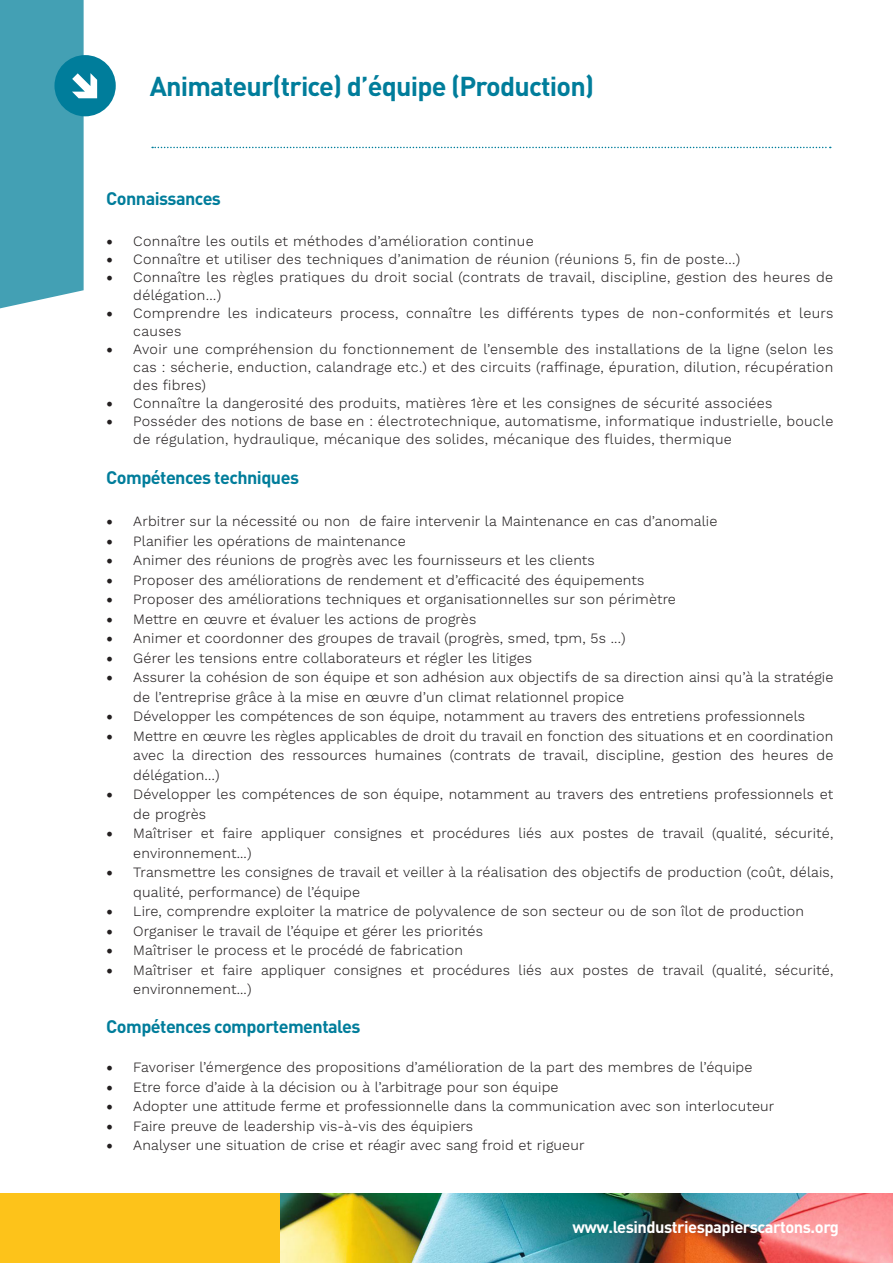
<style>
.page{position:relative;width:893px;height:1263px;background:#fff}
.page>*{position:absolute;margin:0;border:0;box-sizing:border-box;transform-origin:0 0}
.t1{font:700 27px "DINOT";letter-spacing:-.03em;color:#007d9b}
.t2{font:700 18px "DINOT";letter-spacing:-.03em;color:#007d9b}
.t3{font:700 16.5px "DINOT";letter-spacing:-.03em;color:#fff}
.t4{font:300 14.25px/19.5px "Work Sans";letter-spacing:.01em;color:#231f20}
.s1{font-family:"Work Sans";font-size:13.5px;color:#fff}
.s2{font-family:"Minion Pro";font-weight:400;font-size:18px}
</style>
<div class="page">
<div style="left:54px;top:55px;width:62px;height:61px;background:#007d9b;border-radius:50%"></div>
<svg style="left:0;top:0;width:97px;height:309px"></svg>
<svg style="left:152px;top:147px;width:679px;height:1px"></svg>
<div style="left:0;top:1193px;width:893px;height:70px;background:#fdc31a"></div>
<img style="left:281px;top:1193px;width:612px;height:70px">
<p class="t1" style="left:150px;top:67px;width:454px">Animateur(trice) d’équipe (Production)<span class="s1">R</span></p>
<p class="t2" style="left:106px;top:186px;width:116px">Connaissances</p>
<p class="t4" style="left:106px;top:232px;width:429px"><span class="s2">•</span> Connaître les outils et méthodes d’amélioration continue</p>
<p class="t4" style="left:106px;top:250px;width:635px"><span class="s2">•</span> Connaître et utiliser des techniques d’animation de réunion (réunions 5, fin de poste...)</p>
<p class="t4" style="left:133px;top:268px;width:701px;line-height:18px;text-indent:-27px"><span class="s2">•</span> Connaître les règles pratiques du droit social (contrats de travail, discipline, gestion des heures de délégation…)</p>
<p class="t4" style="left:133px;top:304px;width:701px;line-height:18px;text-indent:-27px"><span class="s2">•</span> Comprendre les indicateurs process, connaître les différents types de non-conformités et leurs causes</p>
<p class="t4" style="left:133px;top:340px;width:701px;line-height:18px;text-align:justify;text-indent:-27px"><span class="s2">•</span> Avoir une compréhension du fonctionnement de l’ensemble des installations de la ligne (selon les cas : sécherie, enduction, calandrage etc.) et des circuits (raffinage, épuration, dilution, récupération des fibres)</p>
<p class="t4" style="left:106px;top:394px;width:668px"><span class="s2">•</span> Connaître la dangerosité des produits, matières 1ère et les consignes de sécurité associées</p>
<p class="t4" style="left:133px;top:412px;width:702px;line-height:18px;text-indent:-27px"><span class="s2">•</span> Posséder des notions de base en : électrotechnique, automatisme, informatique industrielle, boucle de régulation, hydraulique, mécanique des solides, mécanique des fluides, thermique</p>
<p class="t2" style="left:106px;top:465px;width:194px">Compétences techniques</p>
<p class="t4" style="left:106px;top:512px;width:613px"><span class="s2">•</span> Arbitrer sur la nécessité ou non de faire intervenir la Maintenance en cas d’anomalie</p>
<p class="t4" style="left:106px;top:532px;width:301px"><span class="s2">•</span> Planifier les opérations de maintenance</p>
<p class="t4" style="left:106px;top:551px;width:490px"><span class="s2">•</span> Animer des réunions de progrès avec les fournisseurs et les clients</p>
<p class="t4" style="left:106px;top:571px;width:540px"><span class="s2">•</span> Proposer des améliorations de rendement et d’efficacité des équipements</p>
<p class="t4" style="left:106px;top:590px;width:571px"><span class="s2">•</span> Proposer des améliorations techniques et organisationnelles sur son périmètre</p>
<p class="t4" style="left:106px;top:610px;width:371px"><span class="s2">•</span> Mettre en œuvre et évaluer les actions de progrès</p>
<p class="t4" style="left:106px;top:629px;width:521px"><span class="s2">•</span> Animer et coordonner des groupes de travail (progrès, smed, tpm, 5s ...)</p>
<p class="t4" style="left:106px;top:649px;width:427px"><span class="s2">•</span> Gérer les tensions entre collaborateurs et régler les litiges</p>
<p class="t4" style="left:133px;top:668px;width:702px;text-indent:-27px"><span class="s2">•</span> Assurer la cohésion de son équipe et son adhésion aux objectifs de sa direction ainsi qu’à la stratégie de l’entreprise grâce à la mise en œuvre d’un climat relationnel propice</p>
<p class="t4" style="left:106px;top:707px;width:700px"><span class="s2">•</span> Développer les compétences de son équipe, notamment au travers des entretiens professionnels</p>
<p class="t4" style="left:133px;top:727px;width:702px;text-align:justify;text-indent:-27px"><span class="s2">•</span> Mettre en œuvre les règles applicables de droit du travail en fonction des situations et en coordination avec la direction des ressources humaines (contrats de travail, discipline, gestion des heures de délégation…)</p>
<p class="t4" style="left:133px;top:785px;width:701px;text-indent:-27px"><span class="s2">•</span> Développer les compétences de son équipe, notamment au travers des entretiens professionnels et de progrès</p>
<p class="t4" style="left:133px;top:824px;width:702px;text-indent:-27px"><span class="s2">•</span> Maîtriser et faire appliquer consignes et procédures liés aux postes de travail (qualité, sécurité, environnement...)</p>
<p class="t4" style="left:133px;top:863px;width:701px;text-indent:-27px"><span class="s2">•</span> Transmettre les consignes de travail et veiller à la réalisation des objectifs de production (coût, délais, qualité, performance) de l’équipe</p>
<p class="t4" style="left:106px;top:902px;width:699px"><span class="s2">•</span> Lire, comprendre exploiter la matrice de polyvalence de son secteur ou de son îlot de production</p>
<p class="t4" style="left:106px;top:922px;width:378px"><span class="s2">•</span> Organiser le travail de l’équipe et gérer les priorités</p>
<p class="t4" style="left:106px;top:941px;width:358px"><span class="s2">•</span> Maîtriser le process et le procédé de fabrication</p>
<p class="t4" style="left:133px;top:961px;width:702px;text-indent:-27px"><span class="s2">•</span> Maîtriser et faire appliquer consignes et procédures liés aux postes de travail (qualité, sécurité, environnement...)</p>
<p class="t2" style="left:106px;top:1014px;width:256px">Compétences comportementales</p>
<p class="t4" style="left:106px;top:1058px;width:648px"><span class="s2">•</span> Favoriser l’émergence des propositions d’amélioration de la part des membres de l’équipe</p>
<p class="t4" style="left:106px;top:1078px;width:454px"><span class="s2">•</span> Etre force d’aide à la décision ou à l’arbitrage pour son équipe</p>
<p class="t4" style="left:106px;top:1097px;width:670px"><span class="s2">•</span> Adopter une attitude ferme et professionnelle dans la communication avec son interlocuteur</p>
<p class="t4" style="left:106px;top:1117px;width:368px"><span class="s2">•</span> Faire preuve de leadership vis-à-vis des équipiers</p>
<p class="t4" style="left:106px;top:1136px;width:480px"><span class="s2">•</span> Analyser une situation de crise et réagir avec sang froid et rigueur</p>
<p class="t3" style="left:572px;top:1216px;width:268px">www.lesindustriespapierscartons.org</p>
</div>
